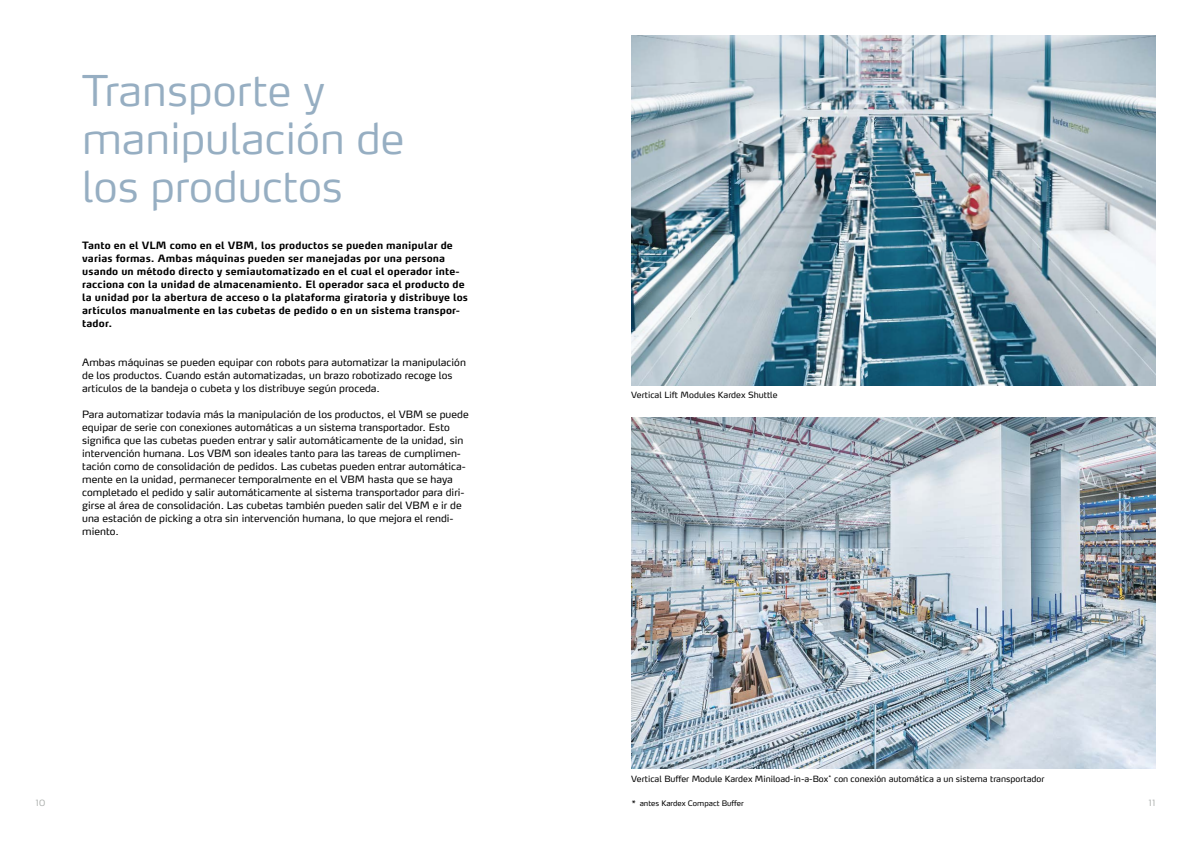
<style>
.page{position:relative;width:1191px;height:842px;background:#fff}
.page>*{position:absolute;margin:0;border:0;box-sizing:border-box;transform-origin:0 0}
.t1{font:300 42px/48px "Max OT";color:#96aec2}
.t2{font:10px/13px "Max OT";color:#000}
.t3{font:700 10px/13px "Max OT";letter-spacing:.01em;color:#000}
.t4{font:8.5px "Max OT";color:#000}
.t5{font:300 8.5px "Max OT";color:#a8aca9}
.t6{font:7.5px "Max OT";color:#000}
</style>
<div class="page">
<img style="left:631px;top:36px;width:524px;height:349px">
<img style="left:631px;top:418px;width:524px;height:351px">
<h1 class="t1" style="left:82px;top:66px;width:324px">Transporte y manipulación de los productos</h1>
<p class="t3" style="left:82px;top:239px;width:387px">Tanto en el VLM como en el VBM, los productos se pueden manipular de varias formas. Ambas máquinas pueden ser manejadas por una persona usando un método directo y semiautomatizado en el cual el operador inte&shy;racciona con la unidad de almacenamiento. El operador saca el producto de la unidad por la abertura de acceso o la plataforma giratoria y distribuye los artículos manualmente en las cubetas de pedido o en un sistema transpor&shy;tador.</p>
<p class="t2" style="left:82px;top:356px;width:385px">Ambas máquinas se pueden equipar con robots para automatizar la manipulación de los productos. Cuando están automatizadas, un brazo robotizado recoge los artículos de la bandeja o cubeta y los distribuye según proceda.</p>
<p class="t2" style="left:82px;top:408px;width:388px">Para automatizar todavía más la manipulación de los productos, el VBM se puede equipar de serie con conexiones automáticas a un sistema transportador. Esto significa que las cubetas pueden entrar y salir automáticamente de la unidad, sin intervención humana. Los VBM son ideales tanto para las tareas de cumplimen&shy;tación como de consolidación de pedidos. Las cubetas pueden entrar automática&shy;mente en la unidad, permanecer temporalmente en el VBM hasta que se haya completado el pedido y salir automáticamente al sistema transportador para diri&shy;girse al área de consolidación. Las cubetas también pueden salir del VBM e ir de una estación de picking a otra sin intervención humana, lo que mejora el rendi&shy;miento.</p>
<p class="t4" style="left:631px;top:390px;width:148px">Vertical Lift Modules Kardex Shuttle</p>
<p class="t4" style="left:631px;top:773px;width:414px">Vertical Buffer Module Kardex Miniload-in-a-Box<sup>*</sup> con conexión automática a un sistema transportador</p>
<p class="t5" style="left:36px;top:798px;width:11px">10</p>
<p class="t6" style="left:631px;top:799px;width:114px">* antes Kardex Compact Buffer</p>
<p class="t5" style="left:1148px;top:798px;width:8px">11</p>
</div>
